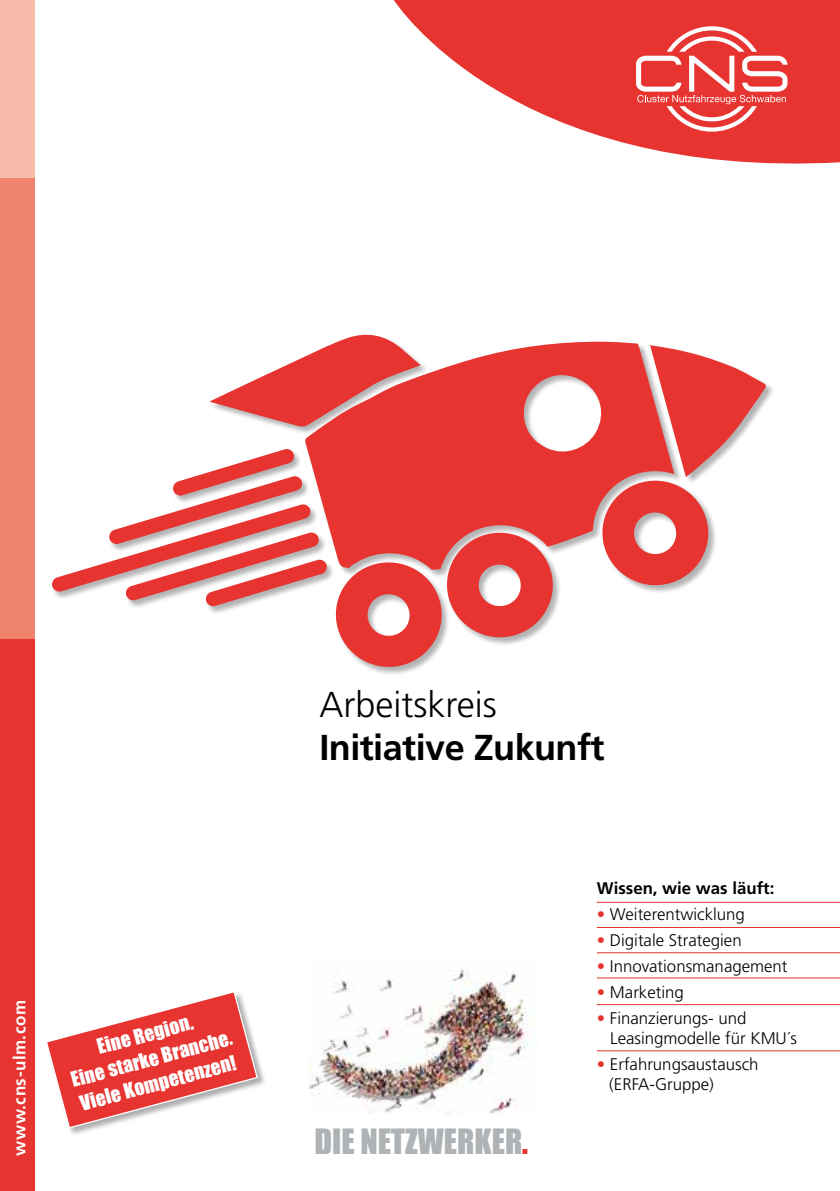
<style>
.page{position:relative;width:840px;height:1191px;background:#fff}
.page>*{position:absolute;margin:0;border:0;box-sizing:border-box;transform-origin:0 0}
.t1{font:700 36px "Frutiger";letter-spacing:-.015em;color:#000}
.t2{font:300 36px "Frutiger";color:#000}
.t3{font:32px "Impact";color:#afb3b5}
.t4{font:19.4px/25px "Impact";color:#fff;text-align:center}
.t5{font:700 17px "Frutiger";letter-spacing:.03em;color:#fff}
.t6{font:300 16.8px/20.2px "Frutiger";color:#000}
.t7{font:700 16.8px "Frutiger";color:#000}
.s1{color:#e73431}
</style>
<div class="page">
<img style="left:309px;top:969px;width:219px;height:144px">
<div style="left:0;top:1px;width:34px;height:1190px;background:#e73431"></div>
<div style="left:0;top:0;width:34px;height:178px;background:#f8bcab"></div>
<div style="left:0;top:178px;width:34px;height:461px;background:#f0836c"></div>
<hr style="left:596px;top:902px;width:243px;height:1px;background:#e73431">
<hr style="left:596px;top:927px;width:243px;height:1px;background:#e73431">
<hr style="left:596px;top:952px;width:243px;height:1px;background:#e73431">
<hr style="left:596px;top:977px;width:243px;height:1px;background:#e73431">
<hr style="left:596px;top:1004px;width:243px;height:1px;background:#e73431">
<hr style="left:596px;top:1050px;width:243px;height:1px;background:#e73431">
<div style="left:45px;top:990px;width:221px;height:146px;background:#000;opacity:.32"></div>
<svg style="left:45px;top:990px;width:213px;height:139px"></svg>
<svg style="left:394px;top:0;width:445px;height:164px;fill:#e73431"></svg>
<svg style="left:635px;top:26px;width:152px;height:106px"></svg>
<svg style="left:209px;top:334px;width:182px;height:93px"></svg>
<svg style="left:616px;top:349px;width:150px;height:243px"></svg>
<svg style="left:304px;top:341px;width:370px;height:229px;fill:#e73431"></svg>
<svg style="left:52px;top:448px;width:508px;height:226px"></svg>
<p class="t5" style="left:9px;top:1155px;width:157px;rotate:-90deg">www.cns-ulm.com</p>
<p class="t4" style="left:62px;top:1043px;width:167px;rotate:-15deg">Eine Region.<br>Eine starke Branche.<br>Viele Kompetenzen!</p>
<h1 class="t2" style="left:319px;top:684px;width:179px">Arbeitskreis</h1>
<h1 class="t1" style="left:319px;top:726px;width:286px">Initiative Zukunft</h1>
<h2 class="t3" style="left:314px;top:1116px;width:215px">DIE NETZWERKER<span class="s1">.</span></h2>
<p class="t7" style="left:596px;top:878px;width:179px">Wissen, wie was läuft:</p>
<p class="t6" style="left:596px;top:903px;width:149px"><span class="s1">•</span> Weiterentwicklung</p>
<p class="t6" style="left:596px;top:929px;width:146px"><span class="s1">•</span> Digitale Strategien</p>
<p class="t6" style="left:596px;top:955px;width:192px"><span class="s1">•</span> Innovationsmanagement</p>
<p class="t6" style="left:596px;top:981px;width:88px"><span class="s1">•</span> Marketing</p>
<p class="t6" style="left:610px;top:1007px;width:188px;text-indent:-13px"><span class="s1">•</span> Finanzierungs- und<br>Leasingmodelle für KMU´s</p>
<p class="t6" style="left:609px;top:1054px;width:151px;text-indent:-12px"><span class="s1">•</span> Erfahrungsaustausch (ERFA-Gruppe)</p>
</div>
